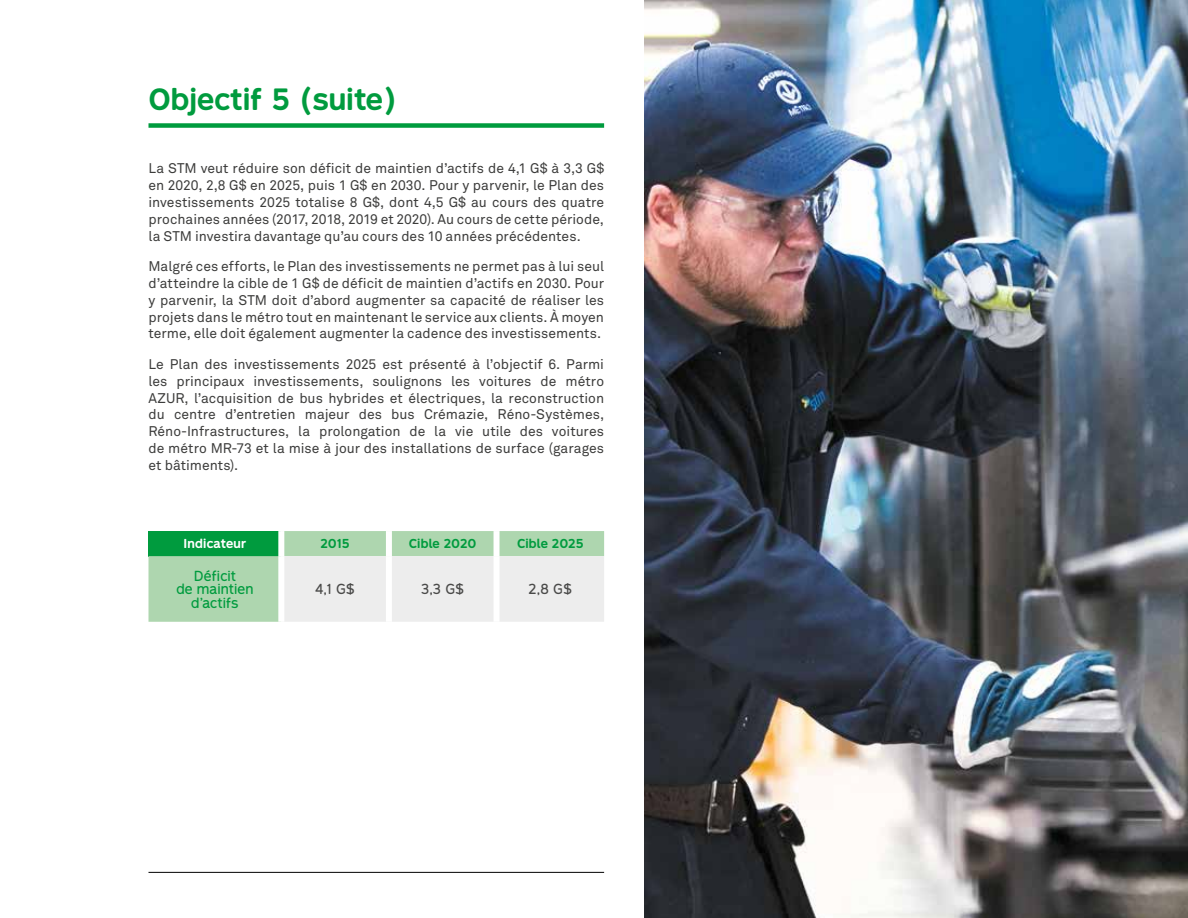
<style>
.page{position:relative;width:1188px;height:918px;background:#fff}
.page>*{position:absolute;margin:0;border:0;box-sizing:border-box;transform-origin:0 0}
.t1{font:700 28.5px "STM Montreal";color:#009b3e}
.t2{font:13.8px/16.8px "Akkurat";color:#3c3c3b;text-align:justify}
.t3{font:13.5px/13.5px "STM Montreal";letter-spacing:.005em;color:#009b3e;text-align:center}
.t4{font:13.5px "STM Montreal";color:#4a4a49}
.t5{font:700 12px "STM Montreal";letter-spacing:.005em;color:#009b3e}
.t6{font:700 12px "STM Montreal";letter-spacing:.015em;color:#fff}
</style>
<div class="page">
<img style="left:645px;top:0;width:543px;height:918px">
<hr style="left:148px;top:872px;width:456px;height:1px;background:#000">
<div style="left:148px;top:123px;width:456px;height:5px;background:#009b3e"></div>
<svg style="left:148px;top:531px;width:456px;height:91px;background:#bfddc5"></svg>
<div style="left:278px;top:531px;width:6px;height:25px;background:#fff"></div>
<div style="left:386px;top:531px;width:6px;height:25px;background:#fff"></div>
<div style="left:494px;top:531px;width:6px;height:25px;background:#fff"></div>
<div style="left:278px;top:556px;width:6px;height:66px;background:#fff"></div>
<div style="left:386px;top:556px;width:6px;height:66px;background:#fff"></div>
<div style="left:494px;top:556px;width:6px;height:66px;background:#fff"></div>
<h1 class="t1" style="left:148px;top:81px;width:250px">Objectif 5 (suite)</h1>
<p class="t2" style="left:148px;top:160px;width:457px">La STM veut réduire son déficit de maintien d’actifs de 4,1 G$ à 3,3 G$ en 2020, 2,8 G$ en 2025, puis 1 G$ en 2030. Pour y parvenir, le Plan des investissements 2025 totalise 8 G$, dont 4,5 G$ au cours des quatre prochaines années (2017, 2018, 2019 et 2020). Au cours de cette période, la STM investira davantage qu’au cours des 10 années précédentes.</p>
<p class="t2" style="left:148px;top:257px;width:457px">Malgré ces efforts, le Plan des investissements ne permet pas à lui seul d’atteindre la cible de 1 G$ de déficit de maintien d’actifs en 2030. Pour y parvenir, la STM doit d’abord augmenter sa capacité de réaliser les projets dans le métro tout en maintenant le service aux clients. À moyen terme, elle doit également augmenter la cadence des investissements.</p>
<p class="t2" style="left:148px;top:355px;width:457px">Le Plan des investissements 2025 est présenté à l’objectif 6. Parmi les principaux investissements, soulignons les voitures de métro AZUR, l’acquisition de bus hybrides et électriques, la reconstruction du centre d’entretien majeur des bus Crémazie, Réno-Systèmes, Réno-Infrastructures, la prolongation de la vie utile des voitures de métro MR-73 et la mise à jour des installations de surface (garages et bâtiments).</p>
<p class="t6" style="left:184px;top:536px;width:64px">Indicateur</p>
<p class="t5" style="left:320px;top:536px;width:31px">2015</p>
<p class="t5" style="left:409px;top:536px;width:69px">Cible 2020</p>
<p class="t5" style="left:517px;top:536px;width:68px">Cible 2025</p>
<p class="t3" style="left:176px;top:569px;width:78px">Déficit<br>de maintien d’actifs</p>
<p class="t4" style="left:315px;top:581px;width:41px">4,1 G$</p>
<p class="t4" style="left:421px;top:581px;width:45px">3,3 G$</p>
<p class="t4" style="left:529px;top:581px;width:45px">2,8 G$</p>
</div>
